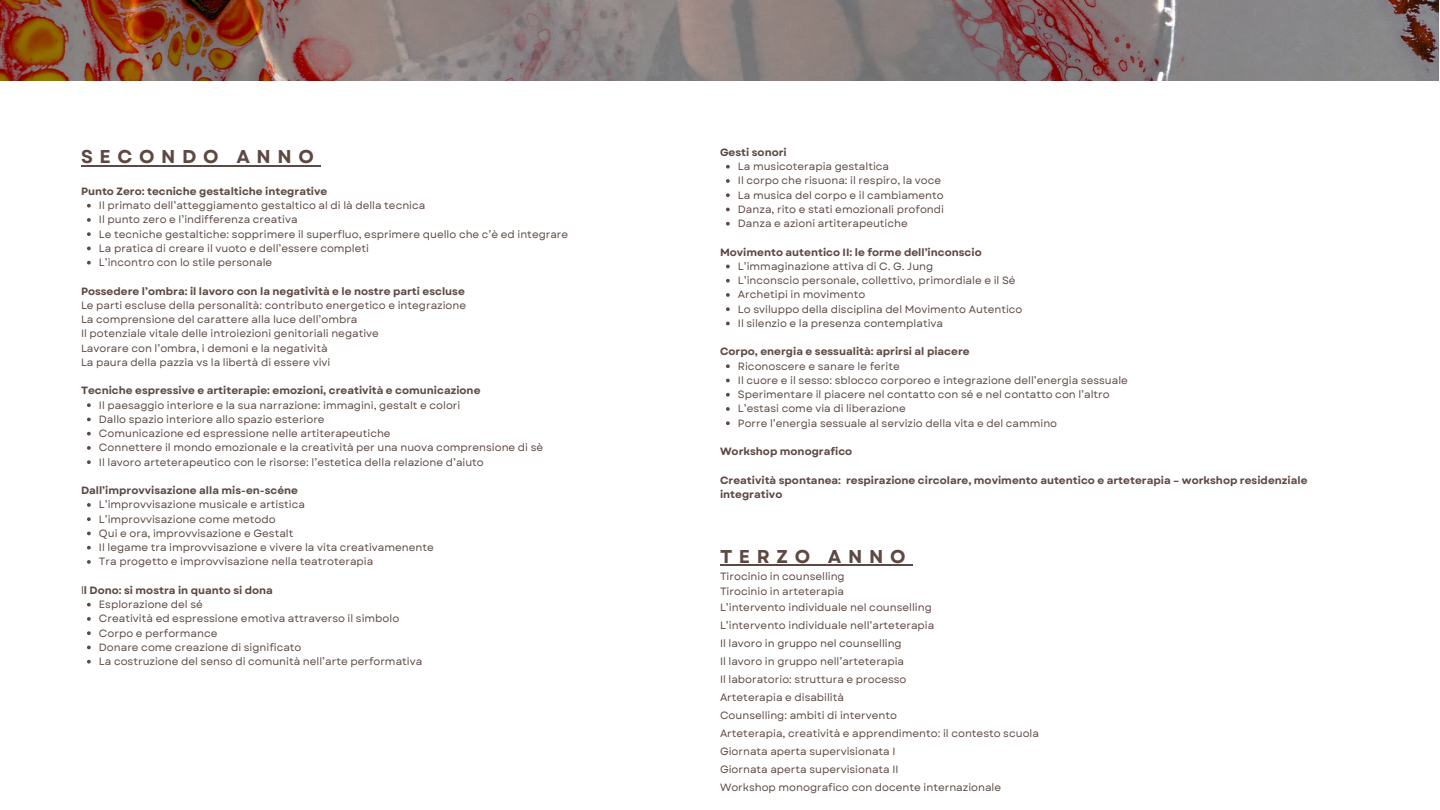
<style>
.page{position:relative;width:1440px;height:810px;background:#fff}
.page>*{position:absolute;margin:0;border:0;box-sizing:border-box;transform-origin:0 0}
.t1{font:700 18.6px "Garet";letter-spacing:.36em;color:#5d4943}
.t2{font:10.6px/14.2px "Garet";color:#5d4943}
.t3{font:700 10.6px/14.2px "Garet";color:#5d4943}
.s1{font-weight:400}
</style>
<div class="page">
<hr style="left:81px;top:165px;width:240px;height:1px;background:#5d4943">
<svg style="left:87px;top:204px;width:4px;height:4px"></svg>
<svg style="left:87px;top:218px;width:4px;height:4px"></svg>
<svg style="left:87px;top:232px;width:4px;height:4px"></svg>
<svg style="left:87px;top:247px;width:4px;height:3px"></svg>
<svg style="left:87px;top:261px;width:4px;height:4px"></svg>
<svg style="left:87px;top:403px;width:4px;height:4px"></svg>
<svg style="left:87px;top:418px;width:4px;height:3px"></svg>
<svg style="left:87px;top:432px;width:4px;height:4px"></svg>
<svg style="left:87px;top:446px;width:4px;height:4px"></svg>
<svg style="left:87px;top:460px;width:4px;height:4px"></svg>
<svg style="left:87px;top:503px;width:4px;height:4px"></svg>
<svg style="left:87px;top:517px;width:4px;height:4px"></svg>
<svg style="left:87px;top:532px;width:4px;height:3px"></svg>
<svg style="left:87px;top:546px;width:4px;height:4px"></svg>
<svg style="left:87px;top:560px;width:4px;height:4px"></svg>
<svg style="left:87px;top:603px;width:4px;height:4px"></svg>
<svg style="left:87px;top:617px;width:4px;height:4px"></svg>
<svg style="left:87px;top:631px;width:4px;height:4px"></svg>
<svg style="left:87px;top:646px;width:4px;height:3px"></svg>
<svg style="left:87px;top:660px;width:4px;height:4px"></svg>
<svg style="left:726px;top:165px;width:4px;height:4px"></svg>
<svg style="left:726px;top:179px;width:4px;height:4px"></svg>
<svg style="left:726px;top:193px;width:4px;height:4px"></svg>
<svg style="left:726px;top:208px;width:4px;height:3px"></svg>
<svg style="left:726px;top:222px;width:4px;height:4px"></svg>
<svg style="left:726px;top:265px;width:4px;height:3px"></svg>
<svg style="left:726px;top:279px;width:4px;height:4px"></svg>
<svg style="left:726px;top:293px;width:4px;height:4px"></svg>
<svg style="left:726px;top:307px;width:4px;height:4px"></svg>
<svg style="left:726px;top:322px;width:4px;height:3px"></svg>
<svg style="left:726px;top:364px;width:4px;height:4px"></svg>
<svg style="left:726px;top:379px;width:4px;height:3px"></svg>
<svg style="left:726px;top:393px;width:4px;height:4px"></svg>
<svg style="left:726px;top:407px;width:4px;height:4px"></svg>
<svg style="left:726px;top:421px;width:4px;height:4px"></svg>
<hr style="left:720px;top:565px;width:192px;height:1px;background:#5d4943">
<img style="left:0;top:0;width:1438px;height:81px">
<p class="t1" style="left:81px;top:143px;width:235px">SECONDO ANNO</p>
<h1 class="t3" style="left:81px;top:184px;width:248px">Punto Zero: tecniche gestaltiche integrative</h1>
<h2 class="t2" style="left:99px;top:198px;width:328px">Il primato dell’atteggiamento gestaltico al di là della tecnica</h2>
<p class="t2" style="left:99px;top:213px;width:200px">Il punto zero e l’indifferenza creativa</p>
<p class="t2" style="left:99px;top:227px;width:471px">Le tecniche gestaltiche: sopprimere il superfluo, esprimere quello che c’è ed integrare</p>
<p class="t2" style="left:99px;top:241px;width:272px">La pratica di creare il vuoto e dell’essere completi</p>
<p class="t2" style="left:99px;top:255px;width:175px">L’incontro con lo stile personale</p>
<p class="t3" style="left:81px;top:284px;width:385px">Possedere l’ombra: il lavoro con la negatività e le nostre parti escluse</p>
<p class="t2" style="left:81px;top:298px;width:387px">Le parti escluse della personalità: contributo energetico e integrazione</p>
<p class="t2" style="left:81px;top:312px;width:278px">La comprensione del carattere alla luce dell’ombra</p>
<p class="t2" style="left:81px;top:327px;width:299px">Il potenziale vitale delle introiezioni genitoriali negative</p>
<p class="t2" style="left:81px;top:341px;width:248px">Lavorare con l’ombra, i demoni e la negatività</p>
<p class="t2" style="left:81px;top:355px;width:251px">La paura della pazzia vs la libertà di essere vivi</p>
<p class="t3" style="left:81px;top:384px;width:401px">Tecniche espressive e artiterapie: emozioni, creatività e comunicazione</p>
<h2 class="t2" style="left:99px;top:398px;width:363px">Il paesaggio interiore e la sua narrazione: immagini, gestalt e colori</h2>
<p class="t2" style="left:99px;top:412px;width:227px">Dallo spazio interiore allo spazio esteriore</p>
<p class="t2" style="left:99px;top:426px;width:293px">Comunicazione ed espressione nelle artiterapeutiche</p>
<p class="t2" style="left:99px;top:441px;width:446px">Connettere il mondo emozionale e la creatività per una nuova comprensione di sè</p>
<p class="t2" style="left:99px;top:455px;width:386px">Il lavoro arteterapeutico con le risorse: l’estetica della relazione d’aiuto</p>
<p class="t3" style="left:81px;top:483px;width:219px">Dall’improvvisazione alla mis-en-scéne</p>
<h2 class="t2" style="left:99px;top:498px;width:208px">L’improvvisazione musicale e artistica</h2>
<p class="t2" style="left:99px;top:512px;width:178px">L’improvvisazione come metodo</p>
<p class="t2" style="left:99px;top:526px;width:196px">Qui e ora, improvvisazione e Gestalt</p>
<p class="t2" style="left:99px;top:540px;width:336px">Il legame tra improvvisazione e vivere la vita creativamenente</p>
<p class="t2" style="left:99px;top:555px;width:276px">Tra progetto e improvvisazione nella teatroterapia</p>
<p class="t3" style="left:81px;top:583px;width:194px"><span class="s1">l</span>l Dono: si mostra in quanto si dona</p>
<p class="t2" style="left:99px;top:597px;width:105px">Esplorazione del sé</p>
<p class="t2" style="left:99px;top:612px;width:302px">Creatività ed espressione emotiva attraverso il simbolo</p>
<p class="t2" style="left:99px;top:626px;width:120px">Corpo e performance</p>
<p class="t2" style="left:99px;top:640px;width:204px">Donare come creazione di significato</p>
<p class="t2" style="left:99px;top:654px;width:325px">La costruzione del senso di comunità nell’arte performativa</p>
<p class="t3" style="left:720px;top:145px;width:68px">Gesti sonori</p>
<p class="t2" style="left:738px;top:159px;width:208px">La musicoterapia gestaltica<br>Il corpo che risuona: il respiro, la voce La musica del corpo e il cambiamento Danza, rito e stati emozionali profondi Danza e azioni artiterapeutiche</p>
<p class="t3" style="left:720px;top:245px;width:263px">Movimento autentico II: le forme dell’inconscio</p>
<p class="t2" style="left:738px;top:259px;width:286px">L’immaginazione attiva di C. G. Jung<br>L’inconscio personale, collettivo, primordiale e il Sé Archetipi in movimento<br>Lo sviluppo della disciplina del Movimento Autentico Il silenzio e la presenza contemplativa</p>
<p class="t3" style="left:720px;top:345px;width:251px">Corpo, energia e sessualità: aprirsi al piacere</p>
<p class="t2" style="left:738px;top:359px;width:391px">Riconoscere e sanare le ferite<br>Il cuore e il sesso: sblocco corporeo e integrazione dell’energia sessuale Sperimentare il piacere nel contatto con sé e nel contatto con l’altro L’estasi come via di liberazione<br>Porre l’energia sessuale al servizio della vita e del cammino</p>
<p class="t3" style="left:720px;top:444px;width:134px">Workshop monografico</p>
<p class="t3" style="left:720px;top:473px;width:589px">Creatività spontanea: respirazione circolare, movimento autentico e arteterapia – workshop residenziale integrativo</p>
<h1 class="t1" style="left:720px;top:543px;width:187px">TERZO ANNO</h1>
<p class="t2" style="left:720px;top:570px;width:126px">Tirocinio in counselling<br>Tirocinio in arteterapia</p>
<p class="t2" style="left:720px;top:598px;width:320px;line-height:18px">L’intervento individuale nel counselling<br>L’intervento individuale nell’arteterapia<br>Il lavoro in gruppo nel counselling<br>Il lavoro in gruppo nell’arteterapia<br>Il laboratorio: struttura e processo<br>Arteterapia e disabilità<br>Counselling: ambiti di intervento<br>Arteterapia, creatività e apprendimento: il contesto scuola Giornata aperta supervisionata I<br>Giornata aperta supervisionata II<br>Workshop monografico con docente internazionale</p>
</div>
